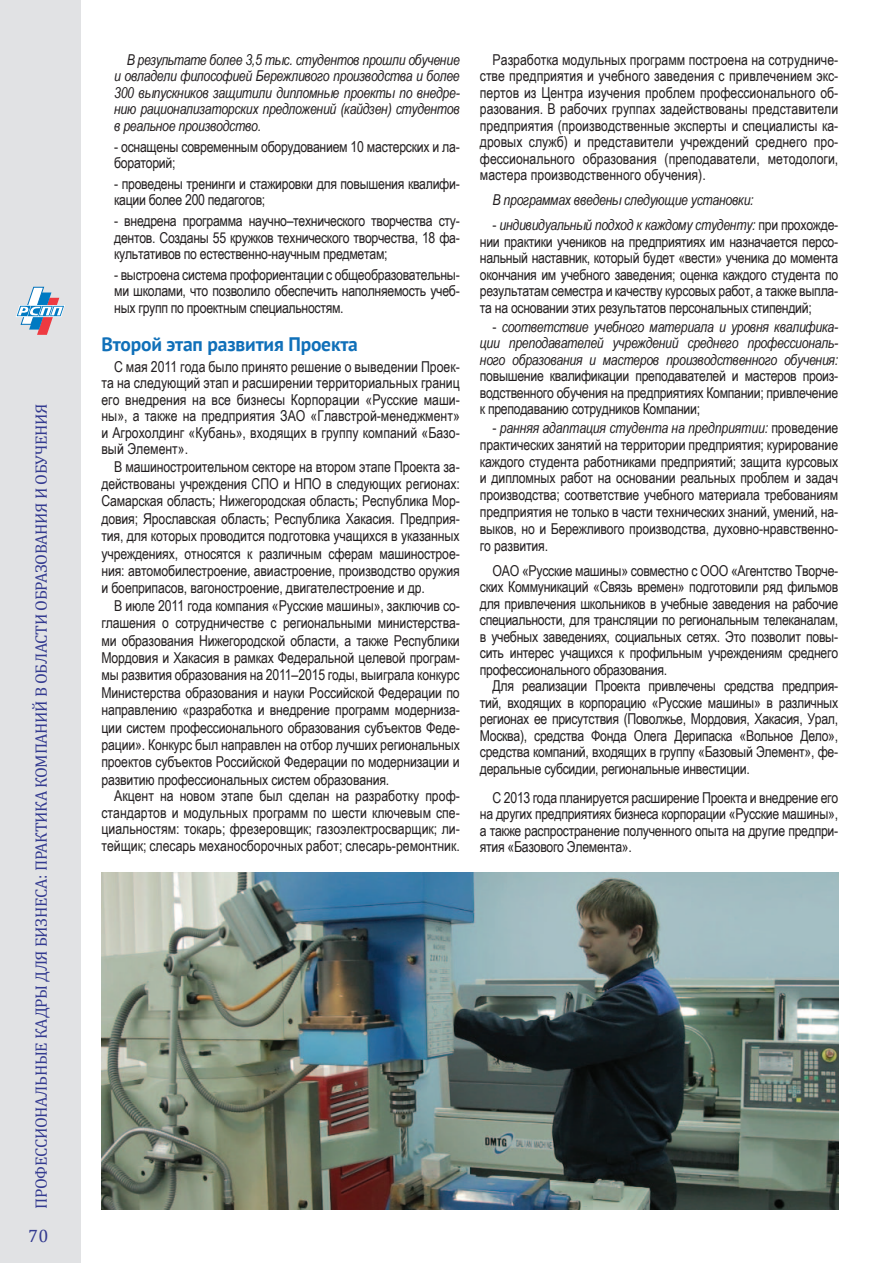
<style>
.page{position:relative;width:893px;height:1263px;background:#fff}
.page>*{position:absolute;margin:0;border:0;box-sizing:border-box;transform-origin:0 0}
.Синий_основной{font:700 19.5px "PT Sans";letter-spacing:-.01em;color:#1070b9}
.t1{font:18px "Cambria";color:#333a90}
.t2{font:16.5px "Cambria";letter-spacing:-.02em;color:#333a90}
.текст_основной{font:15px/16.5px "Arial Narrow";letter-spacing:-.02em;color:#231f20;text-align:justify}
.текст_основной-2{font:italic 15px/16.5px "Arial Narrow";letter-spacing:-.02em;color:#231f20;text-align:justify}
.s1{font-style:italic}
.s2{font-style:normal}
</style>
<div class="page">
<div style="left:0;top:0;width:81px;height:1263px;background:#e1e2e4"></div>
<svg style="left:16px;top:287px;width:49px;height:48px"></svg>
<img style="left:101px;top:872px;width:738px;height:338px">
<p class="t2" style="left:31px;top:1209px;width:807px;rotate:-90deg">ПРОФЕССИОНАЛЬНЫЕ КАДРЫ ДЛЯ БИЗНЕСА: ПРАКТИКА КОМПАНИЙ В ОБЛАСТИ ОБРАЗОВАНИЯ И ОБУЧЕНИЯ</p>
<p class="t1" style="left:28px;top:1225px;width:22px">70</p>
<p class="текст_основной-2" style="left:114px;top:51px;width:347px;text-indent:13px">В результате более 3,5 тыс. студентов прошли обучение и овладели философией Бережливого производства и более 300 выпускников защитили дипломные проекты по внедре&shy;нию рационализаторских предложений (кайдзен) студентов в реальное производство.</p>
<p class="текст_основной" style="left:114px;top:138px;width:346px">- оснащены современным оборудованием 10 мастерских и ла&shy;бораторий;</p>
<p class="текст_основной" style="left:114px;top:175px;width:347px">- проведены тренинги и стажировки для повышения квалифи&shy;кации более 200 педагогов;</p>
<p class="текст_основной" style="left:114px;top:212px;width:347px">- внедрена программа научно–технического творчества сту&shy;дентов. Созданы 55 кружков технического творчества, 18 фа&shy;культативов по естественно-научным предметам;</p>
<p class="текст_основной" style="left:114px;top:266px;width:347px">- выстроена система профориентации с общеобразовательны&shy;ми школами, что позволило обеспечить наполняемость учеб&shy;ных групп по проектным специальностям.</p>
<p class="Синий_основной" style="left:101px;top:331px;width:258px">Второй этап развития Проекта</p>
<p class="текст_основной" style="left:101px;top:358px;width:360px;text-indent:13px">С мая 2011 года было принято решение о выведении Проек&shy;та на следующий этап и расширении территориальных границ его внедрения на все бизнесы Корпорации «Русские маши&shy;ны», а также на предприятия ЗАО «Главстрой-менеджмент» и Агрохолдинг «Кубань», входящих в группу компаний «Базо&shy;вый Элемент».</p>
<p class="текст_основной" style="left:101px;top:457px;width:360px;line-height:17.4px;text-indent:13px">В машиностроительном секторе на втором этапе Проекта за&shy;действованы учреждения СПО и НПО в следующих регионах:<br>Самарская область; Нижегородская область; Республика Мор&shy;довия; Ярославская область; Республика Хакасия. Предприя&shy;тия, для которых проводится подготовка учащихся в указанных учреждениях, относятся к различным сферам машинострое&shy;ния: автомобилестроение, авиастроение, производство оружия и боеприпасов, вагоностроение, двигателестроение и др.</p>
<p class="текст_основной" style="left:101px;top:596px;width:360px;line-height:17.4px;text-indent:13px">В июле 2011 года компания «Русские машины», заключив со&shy;глашения о сотрудничестве с региональными министерства&shy;ми образования Нижегородской области, а также Республики Мордовия и Хакасия в рамках Федеральной целевой програм&shy;мы развития образования на 2011–2015 годы, выиграла конкурс Министерства образования и науки Российской Федерации по направлению «разработка и внедрение программ модерниза&shy;ции систем профессионального образования субъектов Феде&shy;рации». Конкурс был направлен на отбор лучших региональных проектов субъектов Российской Федерации по модернизации и развитию профессиональных систем образования.</p>
<p class="текст_основной" style="left:101px;top:787px;width:360px;text-indent:13px">Акцент на новом этапе был сделан на разработку проф&shy;стандартов и модульных программ по шести ключевым спе&shy;циальностям: токарь; фрезеровщик; газоэлектросварщик; ли&shy;тейщик; слесарь механосборочных работ; слесарь-ремонтник.</p>
<p class="текст_основной" style="left:480px;top:51px;width:360px;text-indent:13px">Разработка модульных программ построена на сотрудниче&shy;стве предприятия и учебного заведения с привлечением экс&shy;пертов из Центра изучения проблем профессионального об&shy;разования. В рабочих группах задействованы представители предприятия (производственные эксперты и специалисты ка&shy;дровых служб) и представители учреждений среднего про&shy;фессионального образования (преподаватели, методологи, мастера производственного обучения).</p>
<p class="текст_основной-2" style="left:493px;top:192px;width:263px">В программах введены следующие установки:</p>
<p class="текст_основной" style="left:480px;top:216px;width:360px;text-indent:13px">- <span class="s1">индивидуальный подход к каждому студенту:</span> при прохожде&shy;нии практики учеников на предприятиях им назначается персо&shy;нальный наставник, который будет «вести» ученика до момента окончания им учебного заведения; оценка каждого студента по результатам семестра и качеству курсовых работ, а также выпла&shy;та на основании этих результатов персональных стипендий;</p>
<p class="текст_основной-2" style="left:480px;top:318px;width:360px;text-indent:13px"><span class="s2">-</span> соответствие учебного материала и уровня квалифика&shy;ции преподавателей учреждений среднего профессиональ&shy;ного образования и мастеров производственного обучения: <span class="s2">повышение квалификации преподавателей и мастеров произ&shy;водственного обучения на предприятиях Компании; привлечение к преподаванию сотрудников Компании;</span></p>
<p class="текст_основной" style="left:480px;top:419px;width:360px;text-indent:13px">- <span class="s1">ранняя адаптация студента на предприятии:</span> проведение практических занятий на территории предприятия; курирование каждого студента работниками предприятий; защита курсовых и дипломных работ на основании реальных проблем и задач производства; соответствие учебного материала требованиям предприятия не только в части технических знаний, умений, на&shy;выков, но и Бережливого производства, духовно-нравственно&shy;го развития.</p>
<p class="текст_основной" style="left:480px;top:561px;width:360px;text-indent:13px">ОАО «Русские машины» совместно с ООО «Агентство Творче&shy;ских Коммуникаций «Связь времен» подготовили ряд фильмов для привлечения школьников в учебные заведения на рабочие специальности, для трансляции по региональным телеканалам, в учебных заведениях, социальных сетях. Это позволит повы&shy;сить интерес учащихся к профильным учреждениям среднего профессионального образования.</p>
<p class="текст_основной" style="left:480px;top:677px;width:360px;text-indent:13px">Для реализации Проекта привлечены средства предприя&shy;тий, входящих в корпорацию «Русские машины» в различных регионах ее присутствия (Поволжье, Мордовия, Хакасия, Урал, Москва), средства Фонда Олега Дерипаска «Вольное Дело», средства компаний, входящих в группу «Базовый Элемент», фе&shy;деральные субсидии, региональные инвестиции.</p>
<p class="текст_основной" style="left:480px;top:789px;width:360px;text-indent:13px">С 2013 года планируется расширение Проекта и внедрение его на других предприятиях бизнеса корпорации «Русские машины», а также распространение полученного опыта на другие предпри&shy;ятия «Базового Элемента».</p>
</div>
